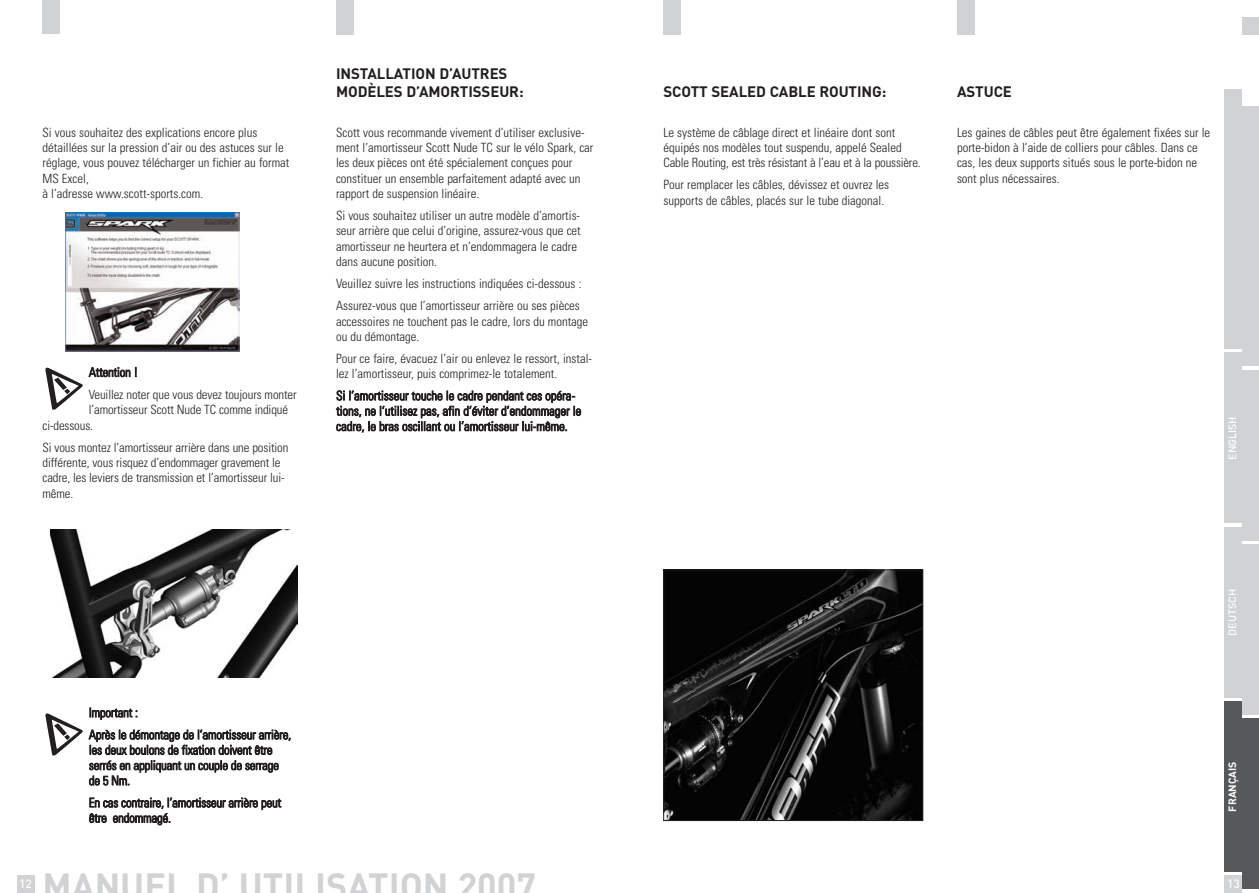
<style>
.page{position:relative;width:1259px;height:893px;background:#fff}
.page>*{position:absolute;margin:0;border:0;box-sizing:border-box;transform-origin:0 0}
.t1{font:700 36px "DIN";color:#d1d2d4}
.t2{font:700 15px/17.5px "DIN";letter-spacing:-.005em;color:#231f20}
.t3{font:300 condensed 12.75px/15.3px "Univers LT";color:#231f20}
.t4{font:500 12px "DIN";color:#fff}
.t5{font:500 10.5px "DIN";color:#fff}
.t6{font:700 10.5px "DIN";color:#fff}
</style>
<div class="page">
<div style="left:663px;top:0;width:17px;height:34px;background:#d1d2d4"></div>
<div style="left:1225px;top:353px;width:17px;height:170px;background:#d1d2d4"></div>
<div style="left:1242px;top:370px;width:17px;height:170px;background:#d1d2d4"></div>
<div style="left:1242px;top:17px;width:17px;height:17px;background:#d1d2d4"></div>
<div style="left:1242px;top:106px;width:17px;height:260px;background:#d1d2d4"></div>
<div style="left:1225px;top:527px;width:17px;height:170px;background:#d1d2d4"></div>
<div style="left:1225px;top:702px;width:17px;height:170px;background:#57585a"></div>
<div style="left:1242px;top:544px;width:17px;height:170px;background:#d1d2d4"></div>
<div style="left:1242px;top:719px;width:17px;height:170px;background:#57585a"></div>
<div style="left:957px;top:0;width:17px;height:34px;background:#d1d2d4"></div>
<div style="left:336px;top:0;width:17px;height:34px;background:#d1d2d4"></div>
<div style="left:43px;top:0;width:17px;height:34px;background:#d1d2d4"></div>
<div style="left:1225px;top:876px;width:17px;height:17px;background:#d1d2d4"></div>
<div style="left:1225px;top:89px;width:17px;height:260px;background:#d1d2d4"></div>
<div style="left:17px;top:876px;width:17px;height:17px;background:#d1d2d4"></div>
<img style="left:665px;top:572px;width:256px;height:247px">
<div style="left:663px;top:570px;width:260px;height:251px;border:1px solid #231f20"></div>
<svg style="left:45px;top:368px;width:38px;height:42px"></svg>
<img style="left:50px;top:529px;width:248px;height:149px">
<svg style="left:45px;top:713px;width:38px;height:42px"></svg>
<img style="left:65px;top:213px;width:175px;height:139px">
<p class="t3" style="left:43px;top:126px;width:248px">Si vous souhaitez des explications encore plus détaillées sur la pression d’air ou des astuces sur le réglage, vous pouvez télécharger un fichier au format MS Excel,<br>à l’adresse www.scott-sports.com.</p>
<p class="t3" style="left:89px;top:362px;width:209px;line-height:22.4px">Attention !<br>Veuillez noter que vous devez toujours monter</p>
<p class="t3" style="left:43px;top:403px;width:247px;text-indent:46px">l’amortisseur Scott Nude TC comme indiqué ci-dessous.</p>
<p class="t3" style="left:43px;top:441px;width:247px">Si vous montez l’amortisseur arrière dans une position différente, vous risquez d’endommager gravement le cadre, les leviers de transmission et l’amortisseur lui&shy;même.</p>
<p class="t2" style="left:336px;top:64px;width:189px">INSTALLATION D’AUTRES<br>MODÈLES D’AMORTISSEUR:</p>
<p class="t3" style="left:336px;top:126px;width:259px">Scott vous recommande vivement d’utiliser exclusive&shy;ment l’amortisseur Scott Nude TC sur le vélo Spark, car les deux pièces ont été spécialement conçues pour constituer un ensemble parfaitement adapté avec un rapport de suspension linéaire.</p>
<p class="t3" style="left:336px;top:209px;width:246px">Si vous souhaitez utiliser un autre modèle d’amortis&shy;seur arrière que celui d’origine, assurez-vous que cet amortisseur ne heurtera et n’endommagera le cadre dans aucune position.</p>
<p class="t3" style="left:336px;top:274px;width:247px;line-height:22px">Veuillez suivre les instructions indiquées ci-dessous :<br>Assurez-vous que l’amortisseur arrière ou ses pièces</p>
<p class="t3" style="left:336px;top:314px;width:254px">accessoires ne touchent pas le cadre, lors du montage ou du démontage.</p>
<p class="t3" style="left:336px;top:352px;width:257px">Pour ce faire, évacuez l’air ou enlevez le ressort, instal&shy;lez l’amortisseur, puis comprimez-le totalement.</p>
<p class="t3" style="left:336px;top:389px;width:247px">Si l’amortisseur touche le cadre pendant ces opéra&shy;tions, ne l’utilisez pas, afin d’éviter d’endommager le cadre, le bras oscillant ou l’amortisseur lui-même.</p>
<p class="t3" style="left:89px;top:703px;width:204px;line-height:22px">Important :<br>Après le démontage de l’amortisseur arrière,</p>
<p class="t3" style="left:89px;top:743px;width:191px">les deux boulons de fixation doivent être serrés en appliquant un couple de serrage de 5 Nm.</p>
<p class="t3" style="left:89px;top:796px;width:194px">En cas contraire, l’amortisseur arrière peut être endommagé.</p>
<p class="t2" style="left:663px;top:82px;width:224px">SCOTT SEALED CABLE ROUTING:</p>
<p class="t3" style="left:663px;top:126px;width:259px">Le système de câblage direct et linéaire dont sont équipés nos modèles tout suspendu, appelé Sealed<br>Cable Routing, est très résistant à l’eau et à la poussière.</p>
<p class="t3" style="left:663px;top:178px;width:227px">Pour remplacer les câbles, dévissez et ouvrez les supports de câbles, placés sur le tube diagonal.</p>
<p class="t2" style="left:957px;top:82px;width:56px">ASTUCE</p>
<p class="t3" style="left:957px;top:126px;width:255px">Les gaines de câbles peut être également fixées sur le porte-bidon à l’aide de colliers pour câbles. Dans ce cas, les deux supports situés sous le porte-bidon ne sont plus nécessaires.</p>
<p class="t5" style="left:1225px;top:460px;width:45px;rotate:-90deg">ENGLISH</p>
<p class="t5" style="left:1225px;top:635px;width:48px;rotate:-90deg">DEUTSCH</p>
<p class="t6" style="left:1225px;top:811px;width:51px;rotate:-90deg">FRANÇAIS</p>
<h1 class="t1" style="left:43px;top:863px;width:495px">MANUEL D’ UTILISATION 2007</h1>
<p class="t4" style="left:19px;top:875px;width:14px">0512</p>
<p class="t4" style="left:1227px;top:875px;width:14px">13</p>
<p class="t4" style="left:1227px;top:875px;width:14px">06</p>
</div>
